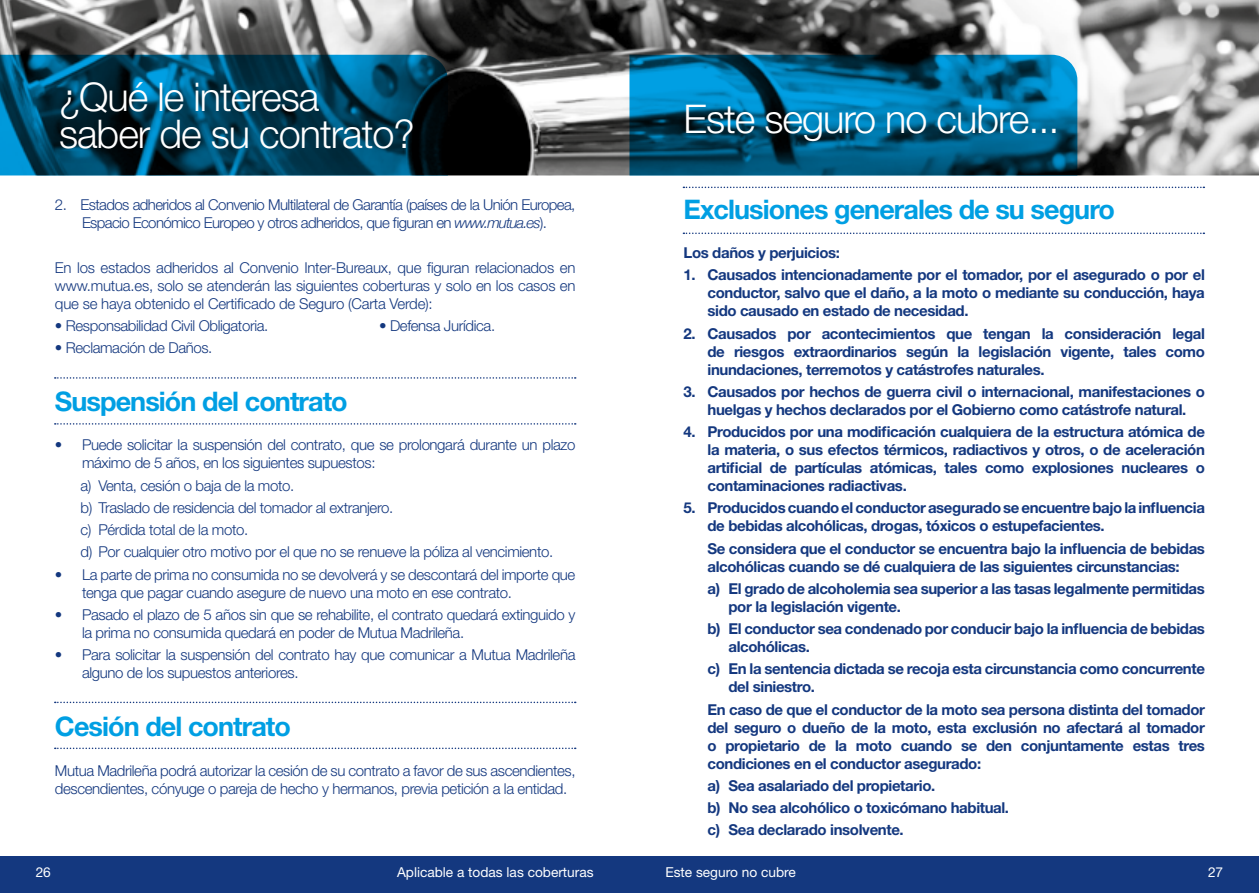
<style>
.page{position:relative;width:1259px;height:893px;background:#fff}
.page>*{position:absolute;margin:0;border:0;box-sizing:border-box;transform-origin:0 0}
.t1{font:300 39.6px/37.5px "Helvetica Neue LT Std";letter-spacing:-.025em;color:#fff}
.t2{font:700 27px "Helvetica Neue LT Std";letter-spacing:-.035em;color:#009fe3}
.t3{font:700 15px/18px "Helvetica Neue LT Std";letter-spacing:-.025em;color:#14387f}
.t4{font:300 15px/18px "Helvetica Neue LT Std";letter-spacing:-.025em;color:#14387f}
.t5{font:13.65px "Helvetica Neue LT Std";color:#fff}
.s1{font-family:"Helvetica Neue";font-style:italic}
</style>
<div class="page">
<img style="left:0;top:0;width:1259px;height:175px">
<div style="left:0;top:856px;width:1259px;height:37px;background:#14387f"></div>
<svg style="left:0;top:55px;width:448px;height:120px;background:#003f5a"></svg>
<svg style="left:629px;top:55px;width:448px;height:120px;background:#00608a"></svg>
<svg style="left:55px;top:377px;width:521px;height:2px"></svg>
<svg style="left:683px;top:187px;width:521px;height:1px"></svg>
<svg style="left:55px;top:702px;width:521px;height:1px"></svg>
<svg style="left:55px;top:423px;width:521px;height:2px"></svg>
<svg style="left:683px;top:233px;width:521px;height:1px"></svg>
<svg style="left:55px;top:748px;width:521px;height:1px"></svg>
<h1 class="t1" style="left:59px;top:77px;width:357px">¿Qué le interesa saber de su contrato?</h1>
<p class="t4" style="left:55px;top:196px;width:522px;text-align:center">2. Estados adheridos al Convenio Multilateral de Garantía (países de la Unión Europea,<br>Espacio Económico Europeo y otros adheridos, que figuran en <span class="s1">www.mutua.es</span>).</p>
<p class="t4" style="left:55px;top:258px;width:522px;text-align:justify">En los estados adheridos al Convenio Inter-Bureaux, que figuran relacionados en www.mutua.es, solo se atenderán las siguientes coberturas y solo en los casos en que se haya obtenido el Certificado de Seguro (Carta Verde):</p>
<p class="t4" style="left:55px;top:316px;width:215px">• Responsabilidad Civil Obligatoria.</p>
<p class="t4" style="left:379px;top:316px;width:118px">• Defensa Jurídica.</p>
<p class="t4" style="left:55px;top:339px;width:159px">• Reclamación de Daños.</p>
<h2 class="t2" style="left:55px;top:385px;width:294px">Suspensión del contrato</h2>
<p class="t4" style="left:82px;top:436px;width:495px;text-indent:-27px">• Puede solicitar la suspensión del contrato, que se prolongará durante un plazo máximo de 5 años, en los siguientes supuestos:</p>
<p class="t4" style="left:80px;top:474px;width:474px;line-height:22.2px">a) Venta, cesión o baja de la moto.<br>b) Traslado de residencia del tomador al extranjero.<br>c) Pérdida total de la moto.<br>d) Por cualquier otro motivo por el que no se renueve la póliza al vencimiento.</p>
<p class="t4" style="left:82px;top:565px;width:495px;text-indent:-27px">• La parte de prima no consumida no se devolverá y se descontará del importe que tenga que pagar cuando asegure de nuevo una moto en ese contrato.</p>
<p class="t4" style="left:82px;top:605px;width:495px;text-indent:-27px">• Pasado el plazo de 5 años sin que se rehabilite, el contrato quedará extinguido y la prima no consumida quedará en poder de Mutua Madrileña.</p>
<p class="t4" style="left:82px;top:646px;width:495px;text-indent:-27px">• Para solicitar la suspensión del contrato hay que comunicar a Mutua Madrileña alguno de los supuestos anteriores.</p>
<h2 class="t2" style="left:55px;top:710px;width:237px">Cesión del contrato</h2>
<p class="t4" style="left:55px;top:761px;width:522px">Mutua Madrileña podrá autorizar la cesión de su contrato a favor de sus ascendientes, descendientes, cónyuge o pareja de hecho y hermanos, previa petición a la entidad.</p>
<p class="t5" style="left:36px;top:864px;width:16px">26</p>
<p class="t5" style="left:397px;top:864px;width:198px">Aplicable a todas las coberturas</p>
<h1 class="t1" style="left:683px;top:99px;width:377px">Este seguro no cubre...</h1>
<h2 class="t2" style="left:683px;top:192px;width:433px">Exclusiones generales de su seguro</h2>
<p class="t3" style="left:683px;top:243px;width:158px">Los daños y perjuicios:</p>
<p class="t3" style="left:707px;top:266px;width:499px;text-align:justify;text-indent:-24px">1. Causados intencionadamente por el tomador, por el asegurado o por el conductor, salvo que el daño, a la moto o mediante su conducción, haya sido causado en estado de necesidad.</p>
<p class="t3" style="left:707px;top:324px;width:499px;text-align:justify;text-indent:-24px">2. Causados por acontecimientos que tengan la consideración legal de riesgos extraordinarios según la legislación vigente, tales como inundaciones, terremotos y catástrofes naturales.</p>
<p class="t3" style="left:683px;top:382px;width:523px;text-align:center">3. Causados por hechos de guerra civil o internacional, manifestaciones o huelgas y hechos declarados por el Gobierno como catástrofe natural.</p>
<p class="t3" style="left:707px;top:422px;width:499px;text-align:justify;text-indent:-24px">4. Producidos por una modificación cualquiera de la estructura atómica de la materia, o sus efectos térmicos, radiactivos y otros, o de aceleración artificial de partículas atómicas, tales como explosiones nucleares o contaminaciones radiactivas.</p>
<p class="t3" style="left:707px;top:499px;width:499px;text-indent:-24px">5. Producidos cuando el conductor asegurado se encuentre bajo la influencia de bebidas alcohólicas, drogas, tóxicos o estupefacientes.</p>
<p class="t3" style="left:707px;top:539px;width:499px">Se considera que el conductor se encuentra bajo la influencia de bebidas alcohólicas cuando se dé cualquiera de las siguientes circunstancias:</p>
<p class="t3" style="left:728px;top:579px;width:478px;text-indent:-21px">a) El grado de alcoholemia sea superior a las tasas legalmente permitidas por la legislación vigente.</p>
<p class="t3" style="left:728px;top:619px;width:478px;text-indent:-21px">b) El conductor sea condenado por conducir bajo la influencia de bebidas alcohólicas.</p>
<p class="t3" style="left:728px;top:660px;width:478px;text-indent:-21px">c) En la sentencia dictada se recoja esta circunstancia como concurrente del siniestro.</p>
<p class="t3" style="left:707px;top:700px;width:499px;text-align:justify">En caso de que el conductor de la moto sea persona distinta del tomador del seguro o dueño de la moto, esta exclusión no afectará al tomador o propietario de la moto cuando se den conjuntamente estas tres condiciones en el conductor asegurado:</p>
<p class="t3" style="left:707px;top:774px;width:303px;line-height:22.2px">a) Sea asalariado del propietario.<br>b) No sea alcohólico o toxicómano habitual. c) Sea declarado insolvente.</p>
<p class="t5" style="left:665px;top:864px;width:132px">Este seguro no cubre</p>
<p class="t5" style="left:1208px;top:864px;width:16px">27</p>
</div>
